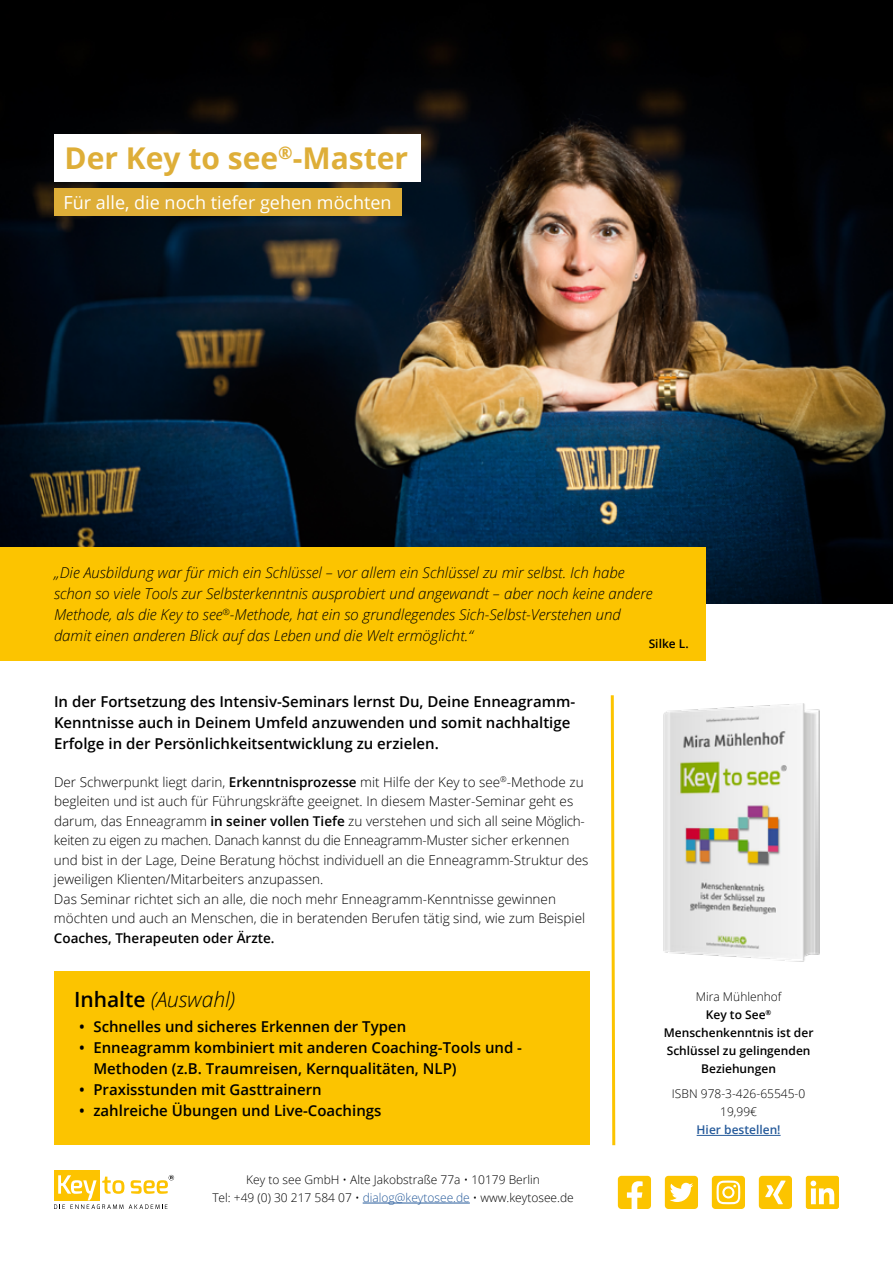
<style>
.page{position:relative;width:893px;height:1263px;background:#fff}
.page>*{position:absolute;margin:0;border:0;box-sizing:border-box;transform-origin:0 0}
.t1{font:700 30px "Open Sans";color:#deae38}
.t2{font:italic 300 21px "Open Sans";color:#000}
.t3{font:18px "Open Sans";color:#fff}
.t4{font:600 15px/21px "Open Sans";color:#000}
.t5{font:italic 300 15px/21px "Open Sans";color:#000}
.t6{font:300 13.5px/19.5px "Open Sans";color:#000}
.t7{font:600 13.5px "Open Sans";color:#000}
.t8{font:300 12px/18px "Open Sans";color:#000;text-align:center}
.t9{font:600 12px/18px "Open Sans";color:#000;text-align:center}
.t10{font:600 12px "Open Sans";color:#275b9b}
.s1{font-weight:600}
.s2{font-weight:600;font-style:normal}
.s3{color:#275b9b}
.s4{font-weight:300}
</style>
<div class="page">
<hr style="left:363px;top:1203px;width:107px;height:1px;background:#275b9b">
<div style="left:54px;top:1170px;width:45px;height:30px;background:#fdc300"></div>
<svg style="left:54px;top:1175px;width:120px;height:34px"></svg>
<svg style="left:759px;top:1176px;width:33px;height:33px"></svg>
<svg style="left:618px;top:1176px;width:33px;height:33px"></svg>
<svg style="left:665px;top:1176px;width:33px;height:33px"></svg>
<svg style="left:712px;top:1176px;width:33px;height:33px"></svg>
<svg style="left:806px;top:1176px;width:33px;height:33px"></svg>
<img style="left:0;top:0;width:893px;height:604px">
<div style="left:54px;top:972px;width:535px;height:173px;background:#fcc400"></div>
<svg style="left:610px;top:695px;width:6px;height:451px"></svg>
<div style="left:0;top:548px;width:705px;height:113px;background:#fcc400"></div>
<div style="left:54px;top:188px;width:347px;height:28px;background:#deae38"></div>
<div style="left:54px;top:135px;width:366px;height:47px;background:#fff"></div>
<img style="left:663px;top:704px;width:157px;height:258px">
<hr style="left:697px;top:1135px;width:84px;height:1px;background:#275b9b">
<h1 class="t1" style="left:65px;top:137px;width:345px">Der Key to see<sup>®</sup>-Master</h1>
<h3 class="t3" style="left:64px;top:190px;width:330px">Für alle, die noch tiefer gehen möchten</h3>
<p class="t5" style="left:54px;top:562px;width:600px">„Die Ausbildung war für mich ein Schlüssel – vor allem ein Schlüssel zu mir selbst. Ich habe schon so viele Tools zur Selbsterkenntnis ausprobiert und angewandt – aber noch keine andere Methode, als die Key to see<sup>®</sup>-Methode, hat ein so grundlegendes Sich-Selbst-Verstehen und damit einen anderen Blick auf das Leben und die Welt ermöglicht.“</p>
<p class="t9" style="left:649px;top:634px;width:41px">Silke L.</p>
<p class="t4" style="left:54px;top:690px;width:523px">In der Fortsetzung des Intensiv-Seminars lernst Du, Deine Enneagramm-<br>Kenntnisse auch in Deinem Umfeld anzuwenden und somit nachhaltige<br>Erfolge in der Persönlichkeitsentwicklung zu erzielen.</p>
<p class="t6" style="left:54px;top:771px;width:536px">Der Schwerpunkt liegt darin, <span class="s1">Erkenntnisprozesse</span> mit Hilfe der Key to see<sup>®</sup>-Methode zu begleiten und ist auch für Führungskräfte geeignet. In diesem Master-Seminar geht es darum, das Enneagramm <span class="s1">in seiner vollen Tiefe</span> zu verstehen und sich all seine Möglich&shy;keiten zu eigen zu machen. Danach kannst du die Enneagramm-Muster sicher erkennen und bist in der Lage, Deine Beratung höchst individuell an die Enneagramm-Struktur des jeweiligen Klienten/Mitarbeiters anzupassen.<br>Das Seminar richtet sich an alle, die noch mehr Enneagramm-Kenntnisse gewinnen möchten und auch an Menschen, die in beratenden Berufen tätig sind, wie zum Beispiel</p>
<p class="t7" style="left:54px;top:928px;width:222px">Coaches, Therapeuten oder Ärzte.</p>
<h2 class="t2" style="left:74px;top:984px;width:163px"><span class="s2">Inhalte</span> (Auswahl)</h2>
<p class="t4" style="left:79px;top:1016px;width:329px">• Schnelles und sicheres Erkennen der Typen</p>
<p class="t4" style="left:93px;top:1037px;width:430px;text-indent:-14px">• Enneagramm kombiniert mit anderen Coaching-Tools und -<br>Methoden (z.B. Traumreisen, Kernqualitäten, NLP)</p>
<p class="t4" style="left:79px;top:1079px;width:244px">• Praxisstunden mit Gasttrainern</p>
<p class="t4" style="left:79px;top:1100px;width:304px">• zahlreiche Übungen und Live-Coachings</p>
<p class="t8" style="left:212px;top:1170px;width:363px">Key to see GmbH • Alte Jakobstraße 77a • 10179 Berlin<br>Tel: +49 (0) 30 217 584 07 • <span class="s3">dialog@keytosee.de</span> • www.keytosee.de</p>
<p class="t9" style="left:664px;top:987px;width:151px"><span class="s4">Mira Mühlenhof<br></span>Key to See<sup>®<br></sup>Menschenkenntnis ist der<br>Schlüssel zu gelingenden<br>Beziehungen</p>
<p class="t8" style="left:672px;top:1085px;width:135px">ISBN 978-3-426-65545-0<br>19,99€</p>
<p class="t10" style="left:697px;top:1122px;width:85px">Hier bestellen!</p>
</div>
